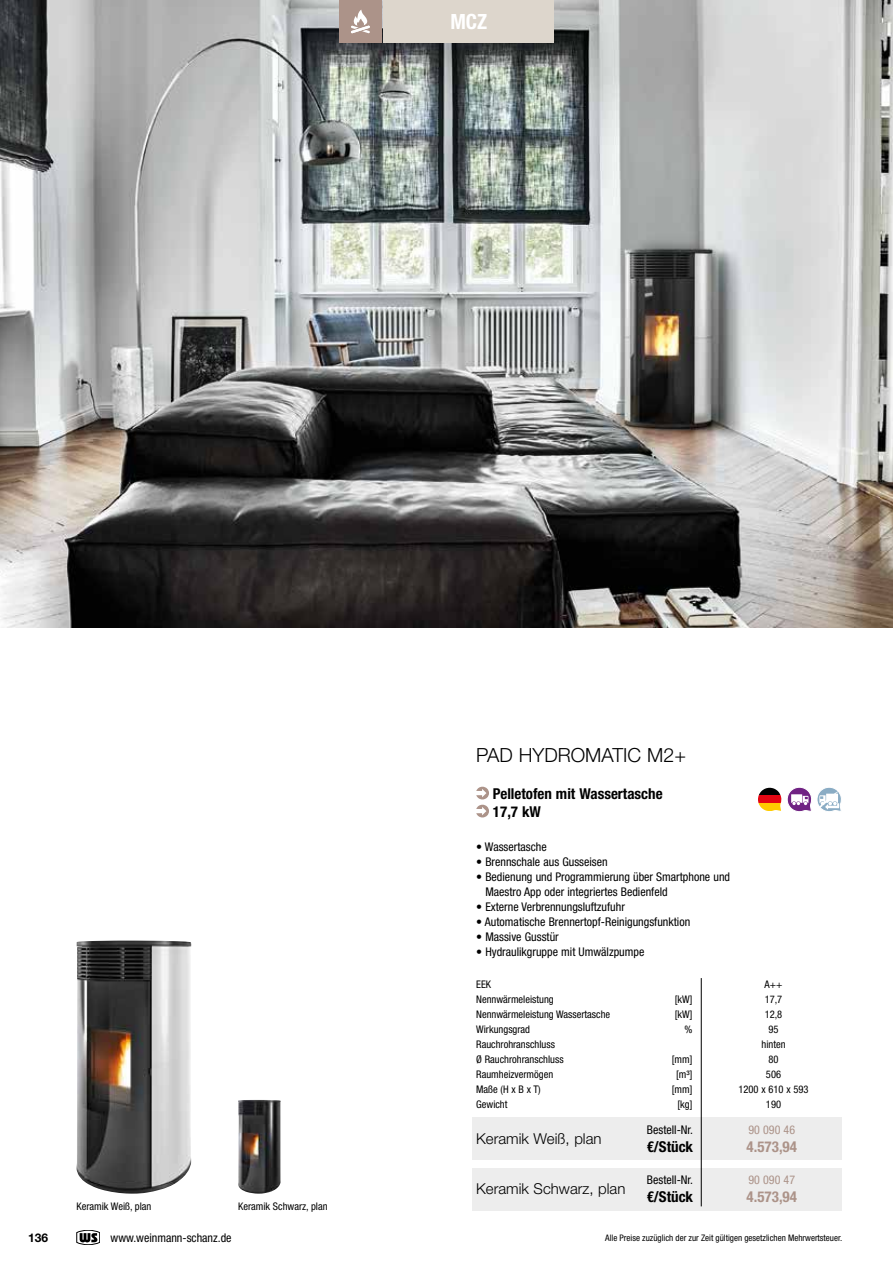
<style>
.page{position:relative;width:893px;height:1263px;background:#fff}
.page>*{position:absolute;margin:0;border:0;box-sizing:border-box;transform-origin:0 0}
.t1{font:700 condensed 21px "Helvetica Neue LT Pro";color:#fff}
.t2{font:300 19.5px "Helvetica Neue LT Pro";color:#000}
.t3{font:700 condensed 15px/18px "Helvetica Neue LT Pro";color:#000}
.t4{font:300 15px "Helvetica Neue LT Pro";color:#000}
.t5{font:700 condensed 15px "Helvetica Neue LT Pro";color:#ac9389}
.t6{font:condensed 12px/15px "Helvetica Neue LT Pro";color:#000}
.t7{font:condensed 12px "Helvetica Neue LT Pro";color:#ac9389}
.t8{font:700 12px "Helvetica Neue LT Pro";color:#000}
.t9{font:condensed 10.5px "Helvetica Neue LT Pro";color:#000}
.t10{font:condensed 9px "Helvetica Neue LT Pro";color:#000}
</style>
<div class="page">
<div style="left:472px;top:1117px;width:370px;height:42px;background:#ededed"></div>
<div style="left:472px;top:1168px;width:370px;height:42px;background:#ededed"></div>
<hr style="left:701px;top:978px;width:1px;height:228px;background:#000">
<img style="left:77px;top:940px;width:114px;height:253px">
<img style="left:238px;top:1100px;width:43px;height:93px">
<svg style="left:476px;top:787px;width:13px;height:12px"></svg>
<svg style="left:476px;top:805px;width:13px;height:12px"></svg>
<img style="left:0;top:0;width:893px;height:627px">
<svg style="left:758px;top:787px;width:83px;height:25px"></svg>
<svg style="left:77px;top:1230px;width:23px;height:15px"></svg>
<div style="left:384px;top:0;width:170px;height:43px;background:#ddd6cc"></div>
<div style="left:339px;top:0;width:43px;height:43px;background:#ac9389"></div>
<svg style="left:351px;top:10px;width:19px;height:23px"></svg>
<h1 class="t1" style="left:450px;top:9px;width:38px">MCZ</h1>
<h2 class="t2" style="left:476px;top:743px;width:211px">PAD HYDROMATIC M2+</h2>
<p class="t3" style="left:493px;top:785px;width:171px">Pelletofen mit Wassertasche<br>17,7 kW</p>
<p class="t9" style="left:77px;top:1200px;width:76px">Keramik Weiß, plan</p>
<p class="t9" style="left:238px;top:1200px;width:91px">Keramik Schwarz, plan</p>
<p class="t6" style="left:476px;top:839px;width:72px">• Wassertasche</p>
<p class="t6" style="left:476px;top:854px;width:133px">• Brennschale aus Gusseisen</p>
<p class="t6" style="left:485px;top:869px;width:246px;text-indent:-9px">• Bedienung und Programmierung über Smartphone und<br>Maestro App oder integriertes Bedienfeld</p>
<p class="t6" style="left:476px;top:899px;width:150px">• Externe Verbrennungsluftzufuhr</p>
<p class="t6" style="left:476px;top:914px;width:215px">• Automatische Brennertopf-Reinigungsfunktion</p>
<p class="t6" style="left:476px;top:929px;width:84px">• Massive Gusstür</p>
<p class="t6" style="left:476px;top:944px;width:170px">• Hydraulikgruppe mit Umwälzpumpe</p>
<p class="t9" style="left:476px;top:978px;width:16px">EEK</p>
<p class="t9" style="left:765px;top:978px;width:19px">A++</p>
<p class="t9" style="left:476px;top:993px;width:79px">Nennwärmeleistung</p>
<p class="t9" style="left:675px;top:993px;width:19px">[kW]</p>
<p class="t9" style="left:765px;top:993px;width:19px">17,7</p>
<p class="t9" style="left:476px;top:1008px;width:135px">Nennwärmeleistung Wassertasche</p>
<p class="t9" style="left:675px;top:1008px;width:19px">[kW]</p>
<p class="t9" style="left:765px;top:1008px;width:19px">12,8</p>
<p class="t9" style="left:476px;top:1023px;width:55px">Wirkungsgrad</p>
<p class="t9" style="left:684px;top:1023px;width:9px">%</p>
<p class="t9" style="left:768px;top:1023px;width:12px">95</p>
<p class="t9" style="left:476px;top:1038px;width:80px">Rauchrohranschluss</p>
<p class="t9" style="left:761px;top:1038px;width:26px">hinten</p>
<p class="t9" style="left:476px;top:1053px;width:89px">Ø Rauchrohranschluss</p>
<p class="t9" style="left:672px;top:1053px;width:22px">[mm]</p>
<p class="t9" style="left:768px;top:1053px;width:12px">80</p>
<p class="t9" style="left:476px;top:1068px;width:78px">Raumheizvermögen</p>
<p class="t9" style="left:676px;top:1068px;width:18px">[m³]</p>
<p class="t9" style="left:766px;top:1068px;width:17px">506</p>
<p class="t9" style="left:476px;top:1083px;width:66px">Maße (H x B x T)</p>
<p class="t9" style="left:672px;top:1083px;width:22px">[mm]</p>
<p class="t9" style="left:738px;top:1083px;width:72px">1200 x 610 x 593</p>
<p class="t9" style="left:476px;top:1098px;width:33px">Gewicht</p>
<p class="t9" style="left:678px;top:1098px;width:16px">[kg]</p>
<p class="t9" style="left:766px;top:1098px;width:17px">190</p>
<p class="t4" style="left:476px;top:1129px;width:127px">Keramik Weiß, plan</p>
<p class="t4" style="left:476px;top:1180px;width:151px">Keramik Schwarz, plan</p>
<p class="t6" style="left:647px;top:1121px;width:48px">Bestell-Nr.</p>
<p class="t3" style="left:647px;top:1137px;width:48px">€/Stück</p>
<p class="t6" style="left:647px;top:1172px;width:48px">Bestell-Nr.</p>
<p class="t3" style="left:647px;top:1188px;width:48px">€/Stück</p>
<p class="t7" style="left:748px;top:1122px;width:48px">90 090 46</p>
<p class="t5" style="left:747px;top:1137px;width:52px">4.573,94</p>
<p class="t7" style="left:748px;top:1173px;width:48px">90 090 47</p>
<p class="t5" style="left:747px;top:1188px;width:52px">4.573,94</p>
<p class="t8" style="left:28px;top:1230px;width:22px">136</p>
<p class="t6" style="left:111px;top:1230px;width:123px">www.weinmann-schanz.de</p>
<p class="t10" style="left:605px;top:1232px;width:239px">Alle Preise zuzüglich der zur Zeit gültigen gesetzlichen Mehrwertsteuer.</p>
</div>
